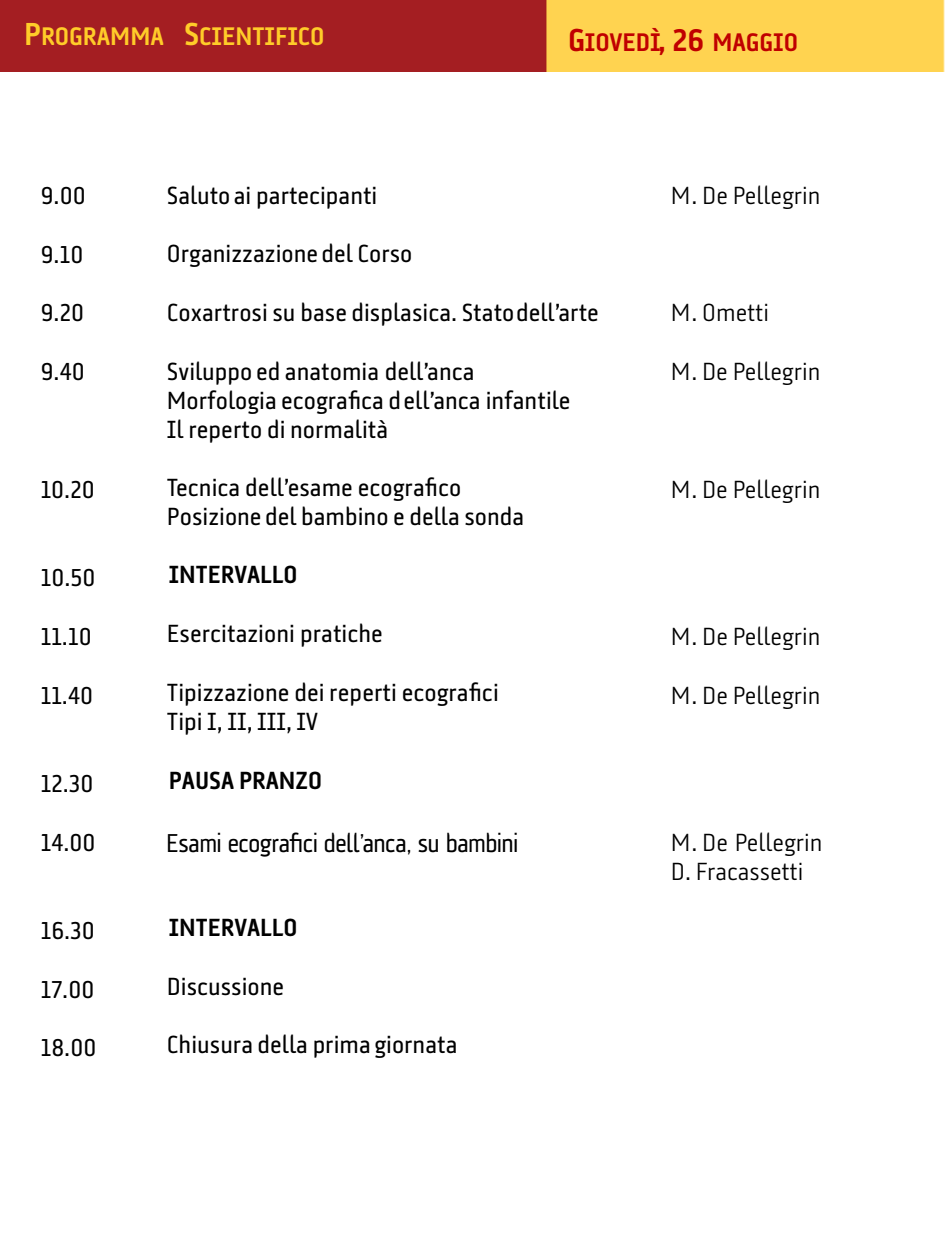
<style>
.page{position:relative;width:945px;height:1260px;background:#fff}
.page>*{position:absolute;margin:0;border:0;box-sizing:border-box;transform-origin:0 0}
.t1{font:26.25px "AF Klampenborg";color:#000}
.t2{font:600 25.2px "Klampenborg";color:#ffcc29}
.t3{font:600 25.2px "Klampenborg";color:#c00000}
.t4{font:24.5px/28.9px "Klampenborg";color:#000}
.t5{font:300 24.5px/29.4px "Klampenborg";color:#000}
.t6{font:600 24.5px "Klampenborg";color:#000}
.s1{font-size:31.5px}
</style>
<div class="page">
<img style="left:0;top:0;width:945px;height:71px">
<p class="t2" style="left:24px;top:22px;width:302px"><span class="s1">P</span>ROGRAMMA <span class="s1">S</span>CIENTIFICO</p>
<p class="t3" style="left:568px;top:28px;width:231px"><span class="s1">G</span>IOVEDÌ<span class="s1">, 26</span> MAGGIO</p>
<p class="t4" style="left:41px;top:181px;width:46px">9.00</p>
<p class="t4" style="left:167px;top:181px;width:212px">Saluto ai partecipanti</p>
<p class="t5" style="left:671px;top:181px;width:151px">M. De Pellegrin</p>
<p class="t4" style="left:41px;top:240px;width:44px">9.10</p>
<p class="t4" style="left:167px;top:240px;width:247px">Organizzazione del Corso</p>
<p class="t4" style="left:167px;top:298px;width:434px">Coxartrosi su base displasica. Stato dell’arte</p>
<p class="t4" style="left:167px;top:357px;width:405px">Sviluppo ed anatomia dell’anca<br>Morfologia ecografica dell’anca infantile<br>Il reperto di normalità</p>
<p class="t4" style="left:167px;top:473px;width:359px">Tecnica dell’esame ecografico<br>Posizione del bambino e della sonda</p>
<p class="t4" style="left:41px;top:298px;width:45px">9.20</p>
<p class="t5" style="left:671px;top:298px;width:100px">M. Ometti</p>
<p class="t4" style="left:41px;top:357px;width:46px">9.40</p>
<p class="t5" style="left:671px;top:357px;width:151px">M. De Pellegrin</p>
<p class="t4" style="left:41px;top:475px;width:56px">10.20</p>
<p class="t5" style="left:671px;top:475px;width:151px">M. De Pellegrin</p>
<p class="t4" style="left:41px;top:563px;width:56px">10.50</p>
<p class="t6" style="left:169px;top:560px;width:130px">INTERVALLO</p>
<p class="t4" style="left:167px;top:619px;width:217px">Esercitazioni pratiche</p>
<p class="t4" style="left:167px;top:677px;width:333px;line-height:29.4px">Tipizzazione dei reperti ecografici<br>Tipi I, II, III, IV</p>
<p class="t6" style="left:169px;top:767px;width:155px">PAUSA PRANZO</p>
<p class="t4" style="left:41px;top:622px;width:52px">11.10</p>
<p class="t5" style="left:671px;top:622px;width:151px">M. De Pellegrin</p>
<p class="t4" style="left:41px;top:681px;width:54px">11.40</p>
<p class="t5" style="left:671px;top:680px;width:151px">M. De Pellegrin</p>
<p class="t4" style="left:41px;top:769px;width:54px">12.30</p>
<p class="t1" style="left:167px;top:828px;width:353px">Esami ecografici dell’anca, su bambini</p>
<p class="t4" style="left:41px;top:828px;width:56px">14.00</p>
<p class="t5" style="left:671px;top:827px;width:153px">M. De Pellegrin<br>D. Fracassetti</p>
<p class="t4" style="left:41px;top:916px;width:56px">16.30</p>
<p class="t6" style="left:169px;top:913px;width:130px">INTERVALLO</p>
<p class="t4" style="left:41px;top:975px;width:55px">17.00</p>
<p class="t4" style="left:167px;top:972px;width:119px">Discussione</p>
<p class="t4" style="left:41px;top:1033px;width:57px">18.00</p>
<p class="t4" style="left:167px;top:1030px;width:292px">Chiusura della prima giornata</p>
</div>
